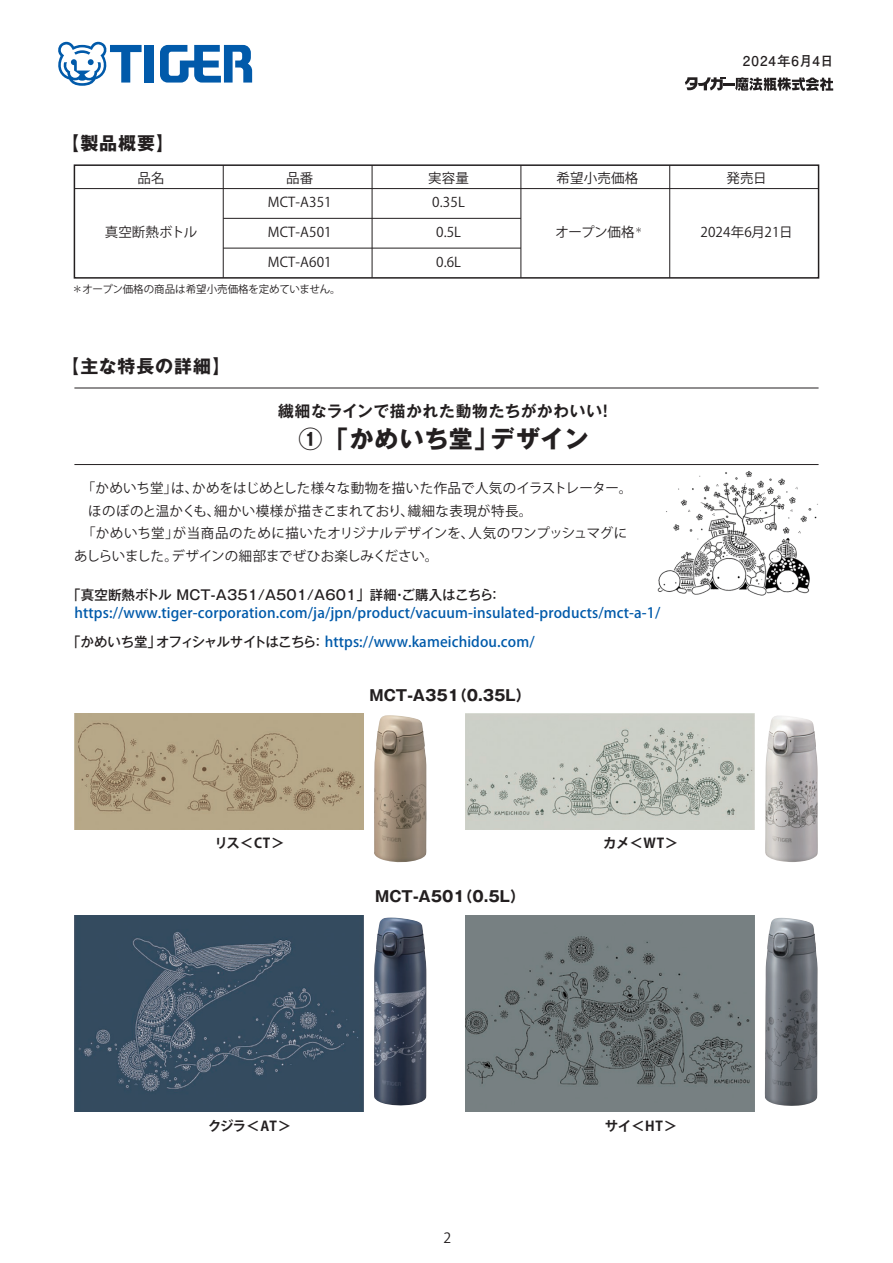
<style>
.page{position:relative;width:893px;height:1263px;background:#fff}
.page>*{position:absolute;margin:0;border:0;box-sizing:border-box;transform-origin:0 0}
.t1{font:700 24px "Gothic MB101 Pro";letter-spacing:.02em;color:#231f20}
.t2{font:700 18px "Gothic MB101 Pro";letter-spacing:.05em;color:#231f20}
.t3{font:700 15.75px "Gothic MB101 Pro De";letter-spacing:.045em;color:#231f20}
.t4{font:700 15px "Gothic MB101 Pro";color:#231f20}
.t5{font:500 14.25px/29.2px "Koz Go Pro";letter-spacing:.01em;color:#015aaa}
.t6{font:14.1px "Koz Go Pro";color:#231f20}
.t7{font:13.5px/22.5px "Koz Go Pro";letter-spacing:.01em;color:#231f20;text-align:center}
.t8{font:500 13.5px "Gothic MB101 Pro";letter-spacing:.01em;color:#231f20}
.t9{font:700 13.5px "Koz Go Pro";letter-spacing:-.03em;color:#231f20}
.t10{font:700 13.5px "Futo Go B101 Pro";letter-spacing:.07em;color:#231f20}
.t11{font:10.5px "Koz Go Pro";color:#231f20}
.s1{font-family:"Gothic MB101 Pro";font-size:13.5px;color:#231f20}
</style>
<div class="page">
<svg style="left:685px;top:77px;width:148px;height:14px"></svg>
<div style="left:145px;top:45px;width:9px;height:38px;background:#015aaa"></div>
<svg style="left:160px;top:45px;width:92px;height:38px"></svg>
<svg style="left:58px;top:41px;width:84px;height:45px"></svg>
<img style="left:374px;top:715px;width:53px;height:148px">
<img style="left:74px;top:714px;width:290px;height:115px">
<img style="left:374px;top:917px;width:53px;height:189px">
<img style="left:74px;top:916px;width:290px;height:195px">
<img style="left:765px;top:716px;width:53px;height:146px">
<img style="left:465px;top:714px;width:289px;height:115px">
<img style="left:764px;top:918px;width:54px;height:188px">
<img style="left:465px;top:916px;width:289px;height:195px">
<img style="left:637px;top:465px;width:181px;height:131px">
<hr style="left:74px;top:388px;width:745px;height:1px;background:#231f20">
<hr style="left:74px;top:464px;width:745px;height:1px;background:#231f20">
<div style="left:74px;top:164px;width:745px;height:115px;border:2px solid #231f20"></div>
<hr style="left:669px;top:165px;width:1px;height:113px;background:#231f20">
<hr style="left:521px;top:165px;width:1px;height:113px;background:#231f20">
<hr style="left:372px;top:165px;width:1px;height:113px;background:#231f20">
<hr style="left:223px;top:165px;width:1px;height:113px;background:#231f20">
<hr style="left:74px;top:188px;width:745px;height:1px;background:#231f20">
<hr style="left:223px;top:218px;width:298px;height:1px;background:#231f20">
<hr style="left:223px;top:248px;width:298px;height:1px;background:#231f20">
<h2 class="t2" style="left:61px;top:128px;width:115px">【製品概要】</h2>
<p class="t7" style="left:137px;top:167px;width:29px">品名</p>
<p class="t7" style="left:105px;top:222px;width:94px">真空断熱ボトル</p>
<p class="t7" style="left:268px;top:166px;width:65px;line-height:24.8px">品番<br>MCT-A351</p>
<p class="t7" style="left:268px;top:222px;width:65px">MCT-A501</p>
<p class="t7" style="left:268px;top:252px;width:65px">MCT-A601</p>
<p class="t11" style="left:72px;top:282px;width:270px">＊オープン価格の商品は希望小売価格を定めていません。</p>
<h2 class="t2" style="left:61px;top:351px;width:171px">【主な特長の詳細】</h2>
<p class="t7" style="left:428px;top:166px;width:42px;line-height:24.8px">実容量<br>0.35L</p>
<p class="t7" style="left:436px;top:221px;width:27px">0.5L</p>
<p class="t7" style="left:436px;top:251px;width:27px">0.6L</p>
<p class="t7" style="left:557px;top:167px;width:83px">希望小売価格</p>
<p class="t7" style="left:555px;top:221px;width:89px">オープン価格<sup>＊</sup></p>
<p class="t3" style="left:278px;top:397px;width:337px">繊細なラインで描かれた動物たちがかわいい！</p>
<h1 class="t1" style="left:298px;top:419px;width:291px">① 「かめいち堂」デザイン</h1>
<p class="t7" style="left:74px;top:478px;width:560px;text-align:left">　「かめいち堂」は、かめをはじめとした様々な動物を描いた作品で人気のイラストレーター。　ほのぼのと温かくも、細かい模様が描きこまれており、繊細な表現が特長。<br>　「かめいち堂」が当商品のために描いたオリジナルデザインを、人気のワンプッシュマグにあしらいました。デザインの細部までぜひお楽しみください。</p>
<p class="t8" style="left:67px;top:583px;width:436px">「真空断熱ボトル MCT-A351/A501/A601」詳細・ご購入はこちら：</p>
<p class="t5" style="left:67px;top:598px;width:595px;text-indent:7px">https://www.tiger-corporation.com/ja/jpn/product/vacuum-insulated-products/mct-a-1/<span class="s1">「かめいち堂」オフィシャルサイトはこちら：</span> https://www.kameichidou.com/</p>
<p class="t4" style="left:370px;top:682px;width:163px">MCT-A351（0.35L）</p>
<p class="t10" style="left:743px;top:50px;width:92px">2024年6月4日</p>
<p class="t7" style="left:726px;top:167px;width:42px">発売日</p>
<p class="t7" style="left:700px;top:222px;width:94px">2024年6月21日</p>
<p class="t9" style="left:214px;top:835px;width:72px">リス＜CT＞</p>
<p class="t4" style="left:375px;top:884px;width:151px">MCT-A501（0.5L）</p>
<p class="t9" style="left:603px;top:835px;width:77px">カメ＜WT＞</p>
<p class="t9" style="left:208px;top:1117px;width:85px">クジラ＜AT＞</p>
<p class="t6" style="left:443px;top:1229px;width:9px">2</p>
<p class="t9" style="left:605px;top:1117px;width:74px">サイ＜HT＞</p>
</div>
